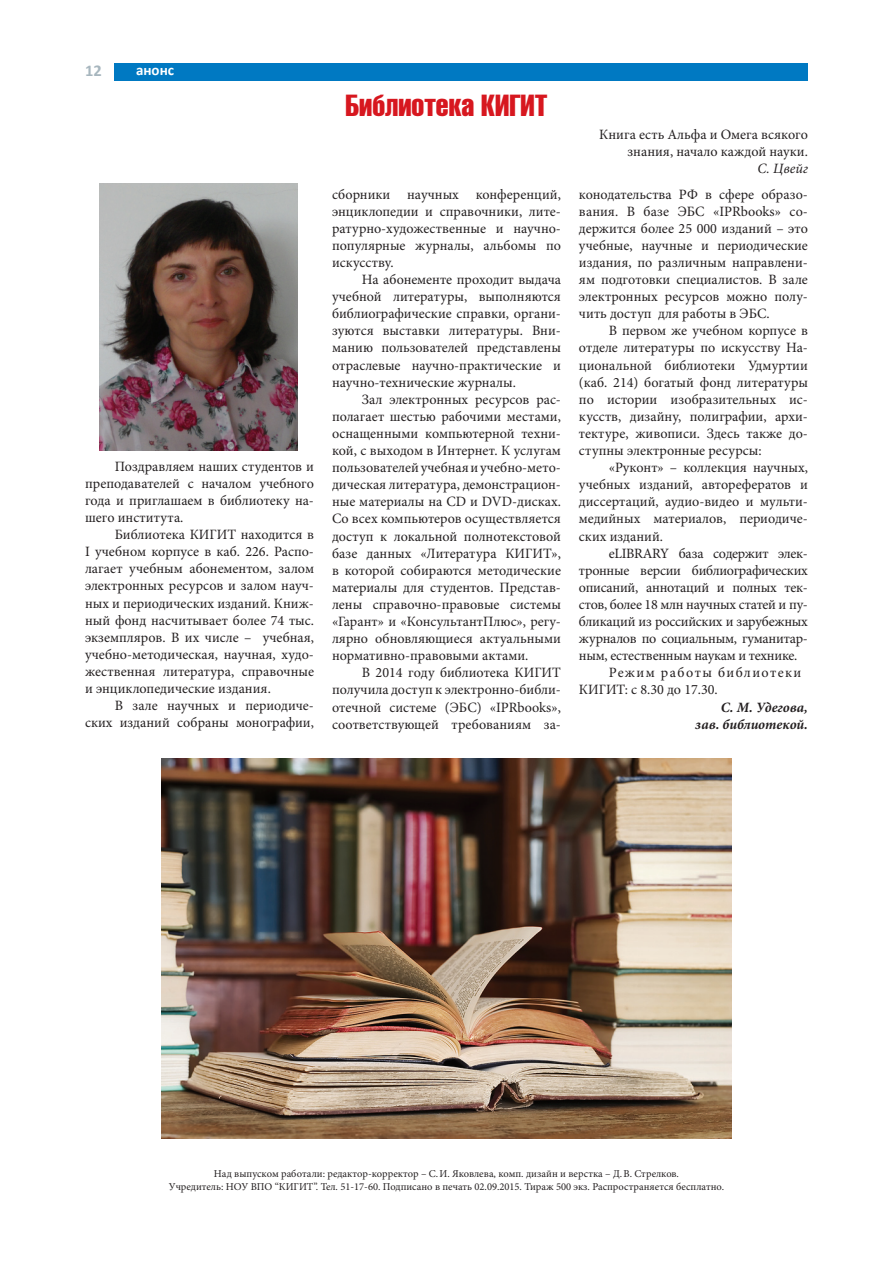
<style>
.page{position:relative;width:893px;height:1263px;background:#fff}
.page>*{position:absolute;margin:0;border:0;box-sizing:border-box;transform-origin:0 0}
.t1{font:30px "Helios Compressed";color:#d7171f}
.t2{font:700 16.5px "Calibri";color:#a7b6be}
.t3{font:700 15px "Calibri";color:#fff}
.t4{font:14.25px/17.1px "Minion Pro";color:#231f20;text-align:justify}
.t5{font:14.25px "Minion Pro";letter-spacing:-.02em;color:#231f20}
.t6{font:italic 700 14.25px/17.1px "Minion Pro";letter-spacing:-.005em;color:#231f20;text-align:right}
.t7{font:14.25px "Minion Pro";letter-spacing:.1em;color:#231f20}
.t8{font:italic 14.25px "Minion Pro";color:#231f20}
.t9{font:10.5px/12.6px "Minion Pro";color:#231f20;text-align:center}
.t10{font:10.5px "Calibri";color:#231f20}
.s1{font-weight:700}
</style>
<div class="page">
<div style="left:115px;top:64px;width:693px;height:17px;background:#0079c2"></div>
<img style="left:162px;top:759px;width:569px;height:380px">
<img style="left:100px;top:184px;width:198px;height:266px">
<p class="t2" style="left:85px;top:60px;width:18px">12</p>
<p class="t3" style="left:136px;top:61px;width:40px">анонс</p>
<p class="t4" style="left:85px;top:458px;width:230px;text-indent:30px">Поздравляем наших студентов и преподавателей с началом учебного года и приглашаем в библиотеку на&shy;шего института.</p>
<p class="t4" style="left:85px;top:526px;width:230px;text-indent:30px">Библиотека КИГИТ находитcя в I учебном корпусе в каб. 226. Распо&shy;лагает учебным абонементом, залом электронных ресурсов и залом науч&shy;ных и периодических изданий. Книж&shy;ный фонд насчитывает более 74 тыс. экземпляров. В их числе – учебная, учебно-методическая, научная, худо&shy;жественная литература, справочные и энциклопедические издания.</p>
<p class="t4" style="left:85px;top:697px;width:230px;text-align:right">В зале научных и периодиче&shy;ских изданий собраны монографии,</p>
<h1 class="t1" style="left:345px;top:88px;width:204px">Библиотека КИГИТ</h1>
<p class="t4" style="left:332px;top:185px;width:230px">сборники научных конференций, энциклопедии и справочники, лите&shy;ратурно-художественные и научно&shy;популярные журналы, альбомы по искусству.</p>
<p class="t4" style="left:332px;top:271px;width:230px;text-indent:30px">На абонементе проходит выдача учебной литературы, выполняются библиографические справки, органи&shy;зуются выставки литературы. Вни&shy;манию пользователей представлены отраслевые научно-практические и научно-технические журналы.</p>
<p class="t4" style="left:332px;top:391px;width:230px;text-indent:30px">Зал электронных ресурсов рас&shy;полагает шестью рабочими местами, оснащенными компьютерной техни&shy;кой, c выходом в Интернет. К услугам пользователей учебная и учебно-мето&shy;дическая литература, демонстрацион&shy;ные материалы на CD и DVD-дисках.<br>Со всех компьютеров осуществляется доступ к локальной полнотекстовой базе данных «Литература КИГИТ», в которой собираются методические материалы для студентов. Представ&shy;лены справочно-правовые системы «Гарант» и «КонсультантПлюс», регу&shy;лярно обновляющиеся актуальными нормативно-правовыми актами.</p>
<p class="t4" style="left:332px;top:664px;width:230px;text-indent:30px">В 2014 году библиотека КИГИТ получила доступ к электронно-библи&shy;отечной системе (ЭБС) «IPRbooks», соответствующей требованиям за-</p>
<p class="t4" style="left:599px;top:126px;width:210px;text-align:right">Книга есть Альфа и Омега всякого знания, начало каждой науки.</p>
<p class="t8" style="left:758px;top:159px;width:52px">С. Цвейг</p>
<p class="t4" style="left:579px;top:185px;width:230px">конодательства РФ в сфере образо&shy;вания. В базе ЭБС «IPRbooks» со&shy;держится более 25 000 изданий – это учебные, научные и периодические издания, по различным направлени&shy;ям подготовки специалистов. В зале электронных ресурсов можно полу&shy;чить доступ для работы в ЭБС.</p>
<p class="t4" style="left:579px;top:322px;width:230px;text-indent:30px">В первом же учебном корпусе в отделе литературы по искусству На&shy;циональной библиотеки Удмуртии (каб. 214) богатый фонд литературы по истории изобразительных ис&shy;кусств, дизайну, полиграфии, архи&shy;тектуре, живописи. Здесь также до&shy;ступны электронные ресурсы:</p>
<p class="t4" style="left:579px;top:459px;width:230px;text-indent:30px">«Руконт» – коллекция научных, учебных изданий, авторефератов и диссертаций, аудио-видео и мульти&shy;медийных материалов, периодиче&shy;ских изданий.</p>
<p class="t5" style="left:609px;top:544px;width:201px">eLIBRARY база содержит элек-</p>
<p class="t5" style="left:579px;top:561px;width:230px">тронные версии библиографических</p>
<p class="t5" style="left:579px;top:578px;width:230px">описаний, аннотаций и полных тек-</p>
<p class="t5" style="left:579px;top:595px;width:230px">стов, более 18 млн научных статей и пу-</p>
<p class="t5" style="left:579px;top:612px;width:230px">бликаций из российских и зарубежных</p>
<p class="t5" style="left:579px;top:629px;width:230px">журналов по социальным, гуманитар-</p>
<p class="t5" style="left:579px;top:646px;width:220px">ным, естественным наукам и технике.</p>
<p class="t7" style="left:609px;top:663px;width:194px">Режим работы библиотеки</p>
<p class="t4" style="left:579px;top:681px;width:140px">КИГИТ: с 8.30 до 17.30.</p>
<p class="t6" style="left:695px;top:698px;width:114px">С. М. Удегова, зав. библиотекой.</p>
<p class="t9" style="left:169px;top:1167px;width:557px">Над выпуском работали: редактор-корректор – С.И. Яковлева, комп. дизайн и верстка – Д.В. Стрелков.<br>Учредитель: НОУ ВПО “КИГИТ”. Тел. 51-17-60. Подписано в печать 02.09.2015. Тираж 500 экз. Распространяется бесплатно.</p>
<p class="t10" style="left:510px;top:1167px;width:299px">Газета Камского института <span class="s1">WWW.KIGIT.RU</span> сентябрь 2015 №7 (48)</p>
</div>
